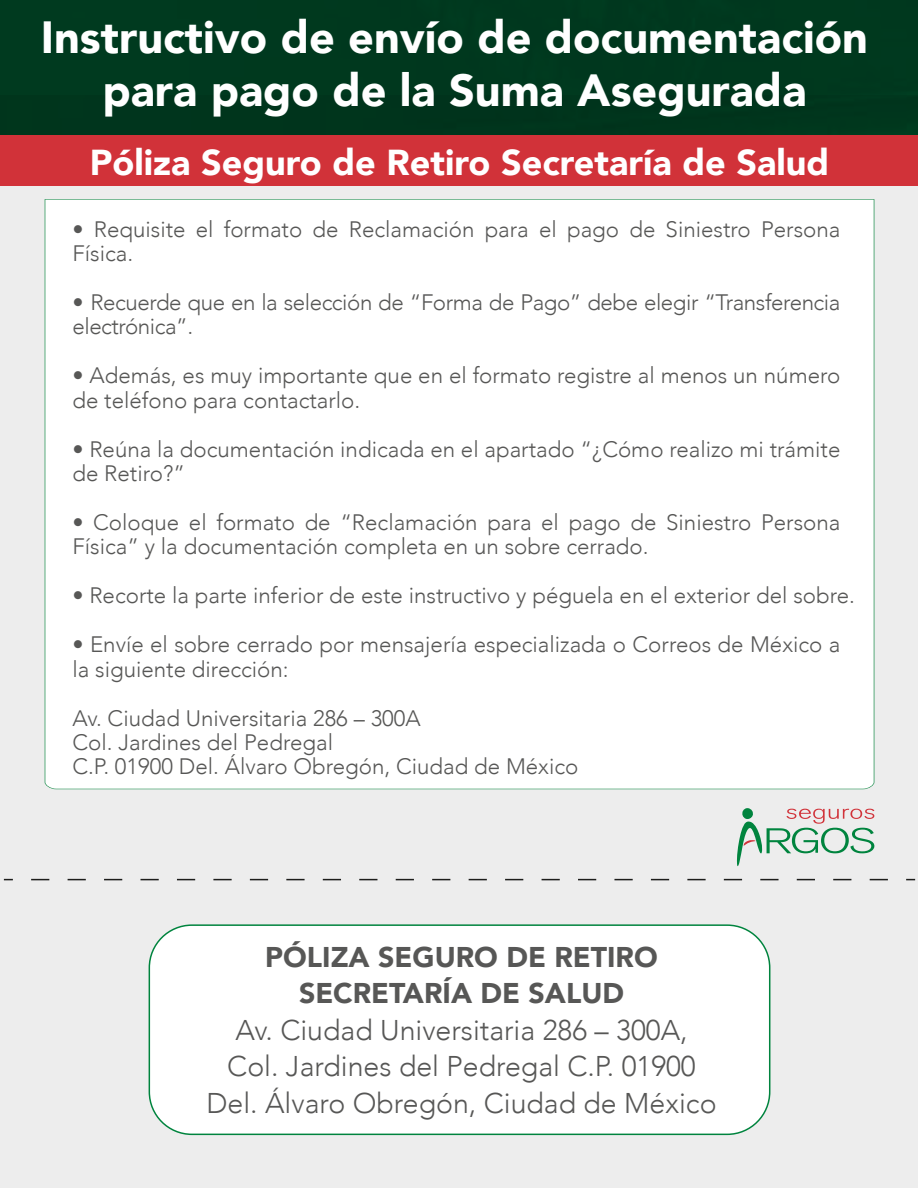
<style>
.page{position:relative;width:918px;height:1188px;background:#fff}
.page>*{position:absolute;margin:0;border:0;box-sizing:border-box;transform-origin:0 0}
.t1{font:900 45px/52.8px "Avenir";color:#fff;text-align:center}
.t2{font:900 36px "Avenir";color:#fff}
.t3{font:300 28.5px/36.5px "Avenir";color:#575756;text-align:center}
.t4{font:900 28.5px/36.5px "Avenir";color:#575756;text-align:center}
.t5{font:300 22.35px/24.5px "Avenir";color:#575756}
.t6{font:300 22.35px/24.5px "Avenir";letter-spacing:-.02em;color:#575756}
</style>
<div class="page">
<div style="left:0;top:96px;width:918px;height:1092px;background:#ededed"></div>
<div style="left:0;top:0;width:918px;height:135px;background:#00381e"></div>
<div style="left:0;top:135px;width:918px;height:51px;background:#d13239"></div>
<div style="left:45px;top:199px;width:829px;height:590px;background:#fff"></div>
<svg style="left:31px;top:879px;width:857px;height:1px"></svg>
<div style="left:149px;top:925px;width:621px;height:209px;background:#fff;border-radius:43px"></div>
<div style="left:149px;top:924px;width:621px;height:211px;border:2px solid #00843e;border-radius:43px"></div>
<svg style="left:737px;top:808px;width:137px;height:58px"></svg>
<h1 class="t1" style="left:41px;top:10px;width:829px">Instructivo de envío de documentación para pago de la Suma Asegurada</h1>
<h2 class="t2" style="left:90px;top:131px;width:741px">Póliza Seguro de Retiro Secretaría de Salud</h2>
<p class="t5" style="left:72px;top:217px;width:769px">• Requisite el formato de Reclamación para el pago de Siniestro Persona<br>Física.</p>
<p class="t6" style="left:72px;top:290px;width:769px">• Recuerde que en la selección de “Forma de Pago” debe elegir “Transferencia electrónica”.</p>
<p class="t5" style="left:72px;top:363px;width:769px">• Además, es muy importante que en el formato registre al menos un número de teléfono para contactarlo.</p>
<p class="t5" style="left:72px;top:437px;width:769px">• Reúna la documentación indicada en el apartado “¿Cómo realizo mi trámite de Retiro?”</p>
<p class="t5" style="left:72px;top:510px;width:769px">• Coloque el formato de “Reclamación para el pago de Siniestro Persona<br>Física” y la documentación completa en un sobre cerrado.</p>
<p class="t5" style="left:72px;top:583px;width:784px">• Recorte la parte inferior de este instructivo y péguela en el exterior del sobre.</p>
<p class="t5" style="left:72px;top:632px;width:769px">• Envíe el sobre cerrado por mensajería especializada o Correos de México a la siguiente dirección:</p>
<p class="t5" style="left:72px;top:706px;width:507px">Av. Ciudad Universitaria 286 – 300A<br>Col. Jardines del Pedregal<br>C.P. 01900 Del. Álvaro Obregón, Ciudad de México</p>
<p class="t4" style="left:265px;top:938px;width:394px">PÓLIZA SEGURO DE RETIRO<br>SECRETARÍA DE SALUD</p>
<p class="t3" style="left:206px;top:1012px;width:512px">Av. Ciudad Universitaria 286 – 300A,<br>Col. Jardines del Pedregal C.P. 01900<br>Del. Álvaro Obregón, Ciudad de México</p>
</div>
